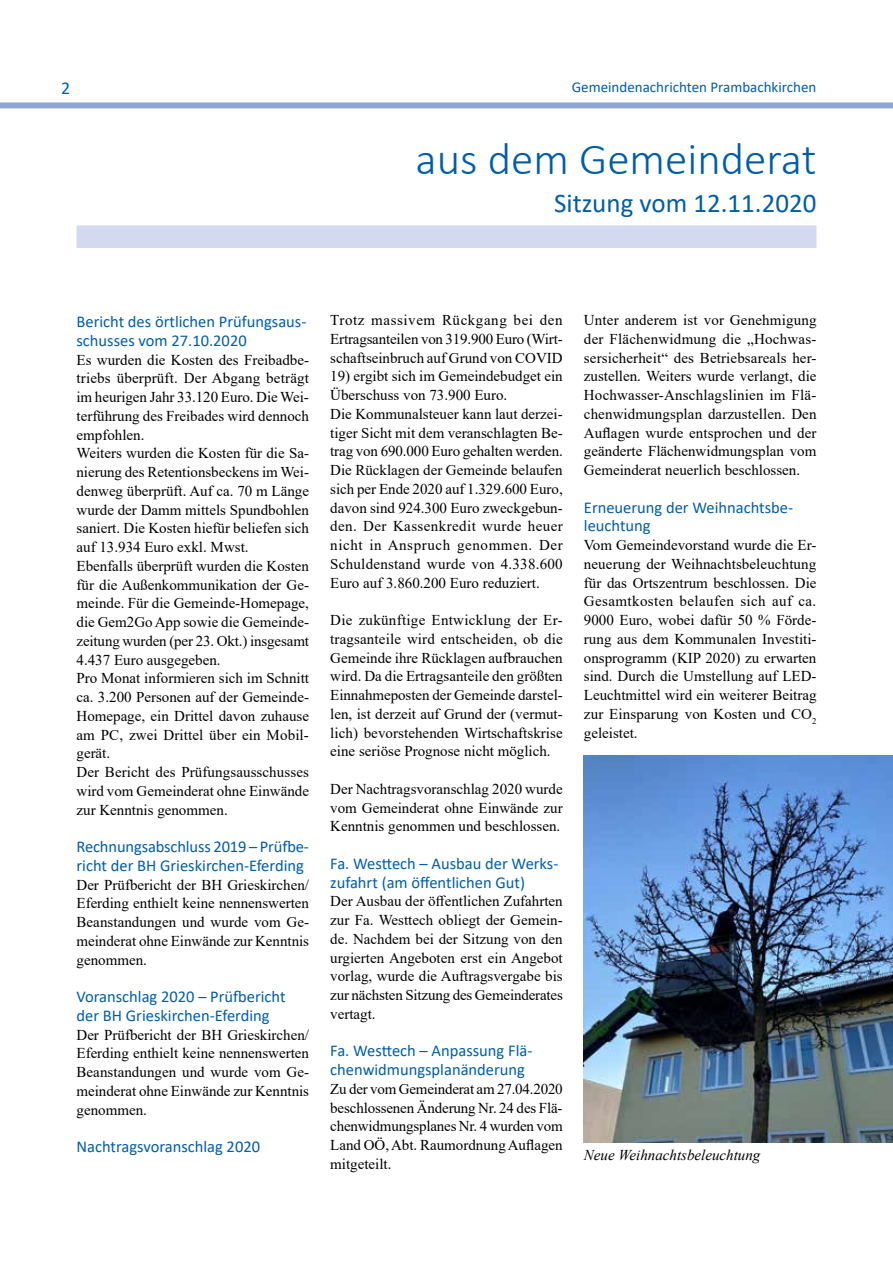
<style>
.page{position:relative;width:893px;height:1263px;background:#fff}
.page>*{position:absolute;margin:0;border:0;box-sizing:border-box;transform-origin:0 0}
.t1{font:300 45px "Calibri";color:#005da9}
.t2{font:27px "Calibri";color:#005da9}
.t3{font:18px "Calibri";color:#005da9}
.t4{font:16.5px/18.8px "Calibri";color:#005da9}
.t5{font:15px/18.8px "Times New Roman";color:#000;text-align:justify}
.t6{font:15px "Calibri";color:#005da9}
.t7{font:italic 15px "Times New Roman";color:#000}
</style>
<div class="page">
<div style="left:0;top:102px;width:893px;height:6px;background:#8da6d6"></div>
<div style="left:76px;top:225px;width:740px;height:23px;background:#d3daf0;border:2px solid #d3daf0"></div>
<img style="left:584px;top:755px;width:309px;height:387px">
<p class="t3" style="left:61px;top:76px;width:11px">2</p>
<p class="t6" style="left:572px;top:77px;width:246px">Gemeindenachrichten Prambachkirchen</p>
<h1 class="t1" style="left:416px;top:131px;width:402px">aus dem Gemeinderat</h1>
<h2 class="t2" style="left:554px;top:184px;width:264px">Sitzung vom 12.11.2020</h2>
<p class="t4" style="left:76px;top:312px;width:231px">Bericht des örtlichen Prüfungsaus&shy;schusses vom 27.10.2020</p>
<p class="t5" style="left:76px;top:350px;width:234px;text-align:left">Es wurden die Kosten des Freibadbe&shy;triebs überprüft. Der Abgang beträgt im heurigen Jahr 33.120 Euro. Die Wei&shy;terführung des Freibades wird dennoch empfohlen.<br>Weiters wurden die Kosten für die Sa&shy;nierung des Retentionsbeckens im Wei&shy;denweg überprüft. Auf ca. 70 m Länge wurde der Damm mittels Spundbohlen saniert. Die Kosten hiefür beliefen sich auf 13.934 Euro exkl. Mwst.<br>Ebenfalls überprüft wurden die Kosten für die Außenkommunikation der Ge&shy;meinde. Für die Gemeinde-Homepage, die Gem2Go App sowie die Gemeinde&shy;zeitung wurden (per 23. Okt.) insgesamt 4.437 Euro ausgegeben.<br>Pro Monat informieren sich im Schnitt ca. 3.200 Personen auf der Gemeinde-Homepage, ein Drittel davon zuhause am PC, zwei Drittel über ein Mobil&shy;gerät.<br>Der Bericht des Prüfungsausschusses wird vom Gemeinderat ohne Einwände zur Kenntnis genommen.</p>
<p class="t4" style="left:76px;top:837px;width:234px">Rechnungsabschluss 2019 – Prüfbe&shy;richt der BH Grieskirchen-Eferding</p>
<p class="t5" style="left:76px;top:875px;width:234px">Der Prüfbericht der BH Grieskirchen/ Eferding enthielt keine nennenswerten Beanstandungen und wurde vom Ge&shy;meinderat ohne Einwände zur Kenntnis genommen.</p>
<p class="t4" style="left:76px;top:987px;width:211px">Voranschlag 2020 – Prüfbericht der BH Grieskirchen-Eferding</p>
<p class="t5" style="left:76px;top:1025px;width:234px">Der Prüfbericht der BH Grieskirchen/ Eferding enthielt keine nennenswerten Beanstandungen und wurde vom Ge&shy;meinderat ohne Einwände zur Kenntnis genommen.</p>
<p class="t4" style="left:76px;top:1137px;width:185px">Nachtragsvoranschlag 2020</p>
<p class="t5" style="left:330px;top:310px;width:234px">Trotz massivem Rückgang bei den Ertragsanteilen von 319.900 Euro (Wirt&shy;schaftseinbruch auf Grund von COVID</p>
<p class="t5" style="left:330px;top:366px;width:234px;text-align:left">19) ergibt sich im Gemeindebudget ein Überschuss von 73.900 Euro.<br>Die Kommunalsteuer kann laut derzei&shy;tiger Sicht mit dem veranschlagten Be&shy;trag von 690.000 Euro gehalten werden.<br>Die Rücklagen der Gemeinde belaufen sich per Ende 2020 auf 1.329.600 Euro, davon sind 924.300 Euro zweckgebun&shy;den. Der Kassenkredit wurde heuer nicht in Anspruch genommen. Der Schuldenstand wurde von 4.338.600<br>Euro auf 3.860.200 Euro reduziert.</p>
<p class="t5" style="left:330px;top:610px;width:234px">Die zukünftige Entwicklung der Er&shy;tragsanteile wird entscheiden, ob die Gemeinde ihre Rücklagen aufbrauchen wird. Da die Ertragsanteile den größten Einnahmeposten der Gemeinde darstel&shy;len, ist derzeit auf Grund der (vermut&shy;lich) bevorstehenden Wirtschaftskrise eine seriöse Prognose nicht möglich.</p>
<p class="t5" style="left:330px;top:779px;width:234px">Der Nachtragsvoranschlag 2020 wurde vom Gemeinderat ohne Einwände zur Kenntnis genommen und beschlossen.</p>
<p class="t4" style="left:330px;top:854px;width:230px">Fa. Westtech – Ausbau der Werks&shy;zufahrt (am öffentlichen Gut)</p>
<p class="t5" style="left:330px;top:891px;width:234px">Der Ausbau der öffentlichen Zufahrten zur Fa. Westtech obliegt der Gemein&shy;de. Nachdem bei der Sitzung von den urgierten Angeboten erst ein Angebot vorlag, wurde die Auftragsvergabe bis zur nächsten Sitzung des Gemeinderates vertagt.</p>
<p class="t4" style="left:330px;top:1041px;width:204px">Fa. Westtech – Anpassung Flä&shy;chenwidmungsplanänderung</p>
<p class="t5" style="left:330px;top:1079px;width:234px">Zu der vom Gemeinderat am 27.04.2020 beschlossenen Änderung Nr. 24 des Flä&shy;chenwidmungsplanes Nr. 4 wurden vom Land OÖ, Abt. Raumordnung Auflagen mitgeteilt.</p>
<p class="t5" style="left:584px;top:310px;width:234px">Unter anderem ist vor Genehmigung der Flächenwidmung die „Hochwas&shy;sersicherheit“ des Betriebsareals her&shy;zustellen. Weiters wurde verlangt, die Hochwasser-Anschlagslinien im Flä&shy;chenwidmungsplan darzustellen. Den Auflagen wurde entsprochen und der geänderte Flächenwidmungsplan vom Gemeinderat neuerlich beschlossen.</p>
<p class="t4" style="left:584px;top:497px;width:211px">Erneuerung der Weihnachtsbe&shy;leuchtung</p>
<p class="t5" style="left:584px;top:535px;width:234px">Vom Gemeindevorstand wurde die Er&shy;neuerung der Weihnachtsbeleuchtung für das Ortszentrum beschlossen. Die Gesamtkosten belaufen sich auf ca.<br>9000 Euro, wobei dafür 50 % Förde&shy;rung aus dem Kommunalen Investiti&shy;onsprogramm (KIP 2020) zu erwarten sind. Durch die Umstellung auf LED-Leuchtmittel wird ein weiterer Beitrag zur Einsparung von Kosten und CO<sub>2 </sub>geleistet.</p>
<p class="t7" style="left:584px;top:1145px;width:178px">Neue Weihnachtsbeleuchtung</p>
</div>
